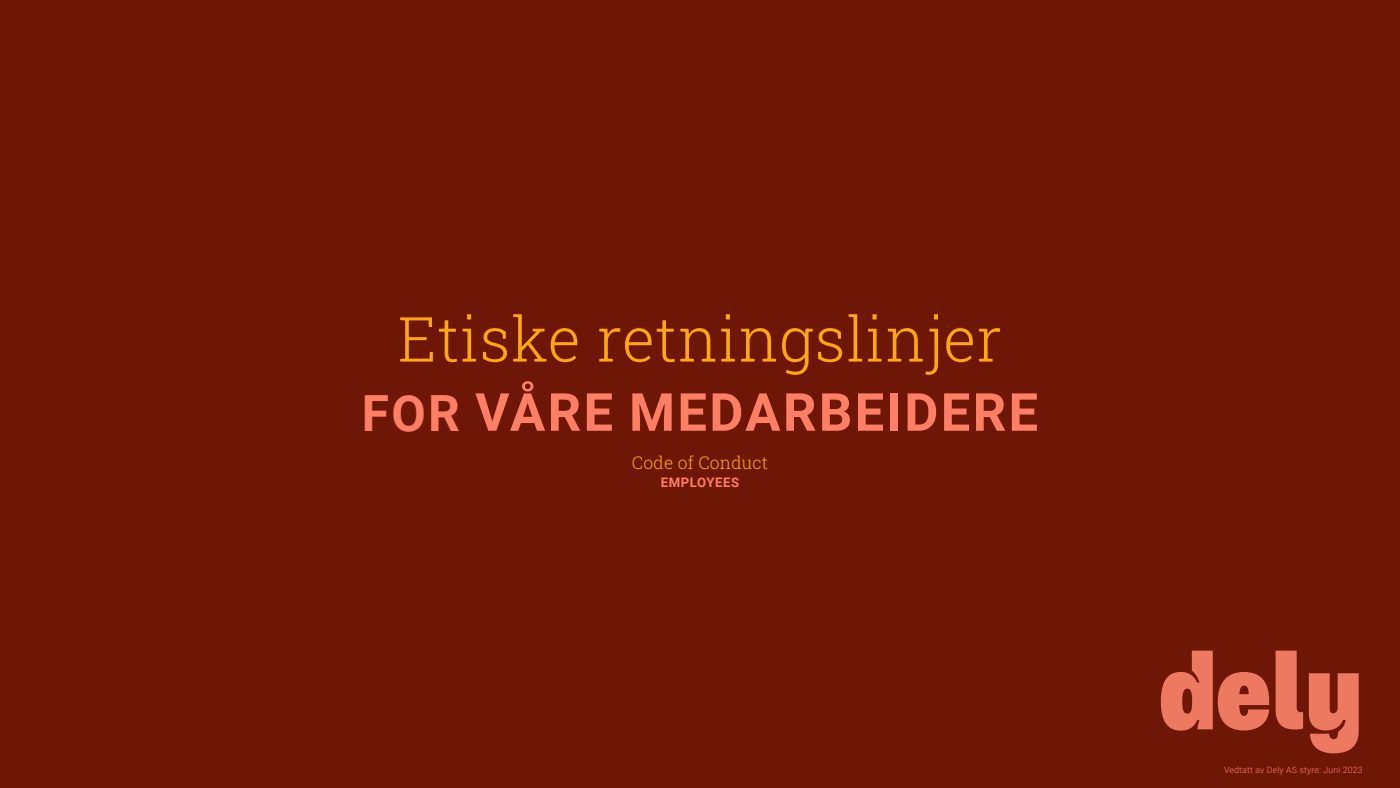
<style>
.page{position:relative;width:1400px;height:788px;background:#6f1707}
.page>*{position:absolute;margin:0;border:0;box-sizing:border-box;transform-origin:0 0}
.t1{font:300 62.12px "Roboto Slab";letter-spacing:.01em;color:#ffa80d}
.t2{font:700 52.5px "Roboto";letter-spacing:.045em;color:#ff7f65}
.t3{font:300 17.5px "Roboto Slab";letter-spacing:.01em;color:#ffa80d}
.t4{font:700 13.12px "Roboto";letter-spacing:.045em;color:#ff7f65}
.t5{font:300 8.75px "Roboto";letter-spacing:.02em;color:#ff7f65}
.s1{font-size:49.88px}
</style>
<div class="page">
<svg style="left:1276px;top:650px;width:27px;height:79px"></svg>
<svg style="left:1161px;top:650px;width:108px;height:80px"></svg>
<svg style="left:1309px;top:673px;width:50px;height:80px"></svg>
<h1 class="t1" style="left:398px;top:296px;width:606px">Etiske retningslinjer</h1>
<h2 class="t2" style="left:362px;top:375px;width:678px"><span class="s1">FOR</span> VÅRE MEDARBEIDERE</h2>
<h3 class="t3" style="left:632px;top:451px;width:138px">Code of Conduct</h3>
<h3 class="t4" style="left:661px;top:473px;width:80px">EMPLOYEES</h3>
<p class="t5" style="left:1224px;top:763px;width:140px">Vedtatt av Dely AS styre: Juni 2023</p>
</div>
